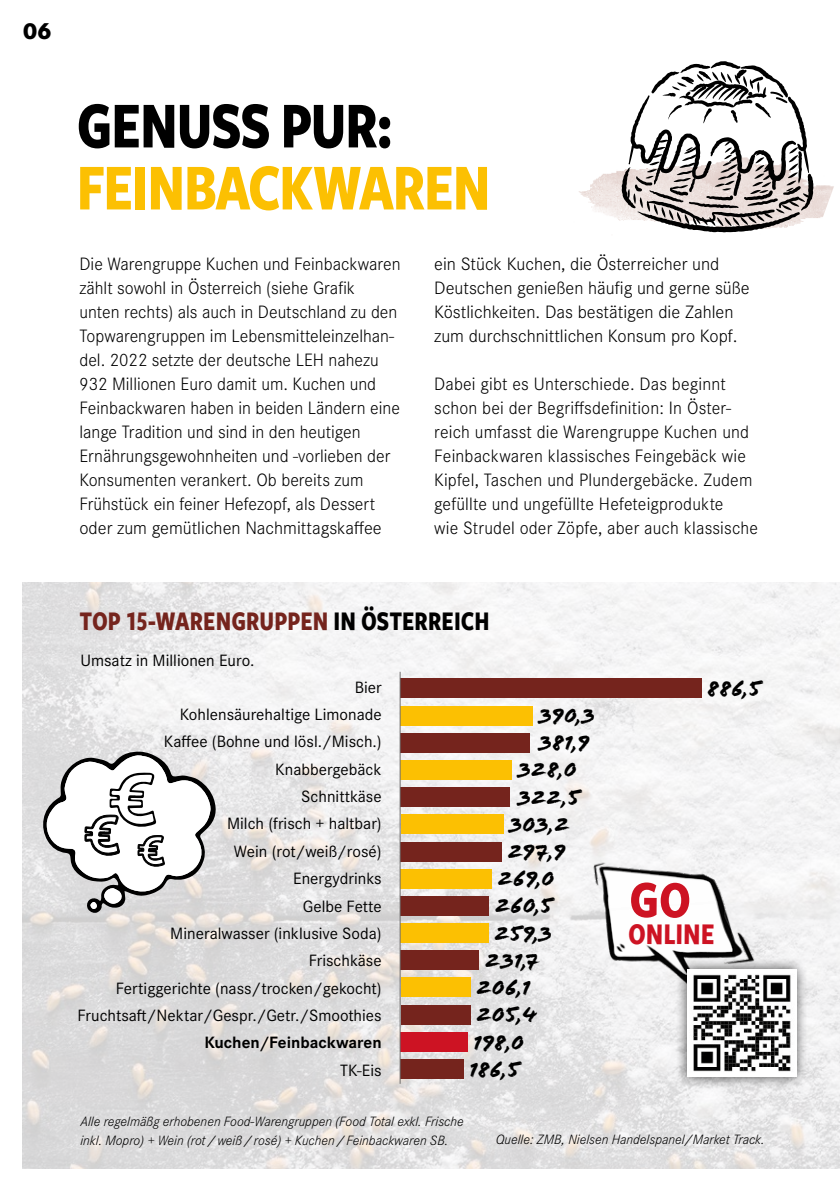
<style>
.page{position:relative;width:840px;height:1191px;background:#fff}
.page>*{position:absolute;margin:0;border:0;box-sizing:border-box;transform-origin:0 0}
.t1{font:700 68px "Freight Sans Cnd Pro";letter-spacing:-.02em;color:#fcc002;scale:.9 1}
.t2{font:700 68px "Freight Sans Cnd Pro";letter-spacing:-.02em;color:#000;scale:.9 1}
.t3{font:700 31.4px "Freight Sans Cnd Pro";color:#cd1323;scale:.9 1}
.t4{font:700 28px "Freight Sans Cnd Pro";color:#75241d;scale:.9 1}
.t5{font:800 24px "Corporate S Pro";color:#000}
.t6{font:22px "Flood Std";color:#000}
.t7{font:300 18.6px/24px "Corporate S Pro";color:#000}
.t8{font:17px/27.4px "Corporate S Pro";color:#000;text-align:right}
.t9{font:700 17px "Corporate S Pro";color:#000}
.t10{font:italic 300 14px/18px "Corporate S Pro";color:#000}
.s1{color:#000}
</style>
<div class="page">
<img style="left:23px;top:582px;width:816px;height:586px">
<div style="left:400px;top:678px;width:301px;height:20px;background:#75241d"></div>
<div style="left:400px;top:706px;width:133px;height:19px;background:#fcc002"></div>
<div style="left:400px;top:733px;width:130px;height:19px;background:#75241d"></div>
<div style="left:400px;top:760px;width:111px;height:19px;background:#fcc002"></div>
<div style="left:400px;top:787px;width:110px;height:20px;background:#75241d"></div>
<div style="left:400px;top:814px;width:103px;height:20px;background:#fcc002"></div>
<div style="left:400px;top:841px;width:101px;height:20px;background:#75241d"></div>
<div style="left:400px;top:869px;width:91px;height:19px;background:#fcc002"></div>
<div style="left:400px;top:896px;width:89px;height:19px;background:#75241d"></div>
<div style="left:400px;top:923px;width:88px;height:19px;background:#fcc002"></div>
<div style="left:400px;top:950px;width:79px;height:20px;background:#75241d"></div>
<div style="left:400px;top:977px;width:70px;height:20px;background:#fcc002"></div>
<div style="left:400px;top:1004px;width:70px;height:20px;background:#75241d"></div>
<div style="left:400px;top:1032px;width:67px;height:19px;background:#cd1323"></div>
<div style="left:400px;top:1059px;width:63px;height:19px;background:#75241d"></div>
<svg style="left:39px;top:751px;width:178px;height:162px"></svg>
<svg style="left:630px;top:61px;width:177px;height:82px"></svg>
<hr style="left:399px;top:672px;width:1px;height:411px;background:#706f6f">
<img style="left:579px;top:143px;width:255px;height:90px">
<img style="left:589px;top:858px;width:165px;height:138px">
<div style="left:674px;top:957px;width:134px;height:131px;background:#000;opacity:.75"></div>
<img style="left:687px;top:969px;width:108px;height:107px">
<svg style="left:630px;top:882px;width:59px;height:36px"></svg>
<p class="t5" style="left:23px;top:11px;width:31px">06</p>
<h1 class="t2" style="left:77px;top:79px;width:353px">GENUSS PUR:</h1>
<h1 class="t1" style="left:77px;top:141px;width:461px">FEINBACKWAREN</h1>
<p class="t7" style="left:79px;top:251px;width:322px">Die Warengruppe Kuchen und Feinbackwaren zählt sowohl in Österreich (siehe Grafik<br>unten rechts) als auch in Deutschland zu den Topwarengruppen im Lebensmitteleinzelhan&shy;del. 2022 setzte der deutsche LEH nahezu 932 Millionen Euro damit um. Kuchen und Feinbackwaren haben in beiden Ländern eine lange Tradition und sind in den heutigen Ernährungsgewohnheiten und -vorlieben der Konsumenten verankert. Ob bereits zum Frühstück ein feiner Hefezopf, als Dessert oder zum gemütlichen Nachmittagskaffee</p>
<p class="t7" style="left:434px;top:251px;width:317px">ein Stück Kuchen, die Österreicher und Deutschen genießen häufig und gerne süße Köstlichkeiten. Das bestätigen die Zahlen zum durchschnittlichen Konsum pro Kopf.</p>
<p class="t7" style="left:434px;top:371px;width:325px">Dabei gibt es Unterschiede. Das beginnt schon bei der Begriffsdefinition: In Öster&shy;reich umfasst die Warengruppe Kuchen und Feinbackwaren klassisches Feingebäck wie Kipfel, Taschen und Plundergebäcke. Zudem gefüllte und ungefüllte Hefeteigprodukte<br>wie Strudel oder Zöpfe, aber auch klassische</p>
<h3 class="t4" style="left:79px;top:602px;width:457px">TOP 15-WARENGRUPPEN <span class="s1">IN ÖSTERREICH</span></h3>
<p class="t8" style="left:80px;top:645px;width:175px">Umsatz in Millionen Euro.</p>
<p class="t8" style="left:77px;top:672px;width:305px">Bier<br>Kohlensäurehaltige Limonade<br>Kaffee (Bohne und lösl./Misch.)<br>Knabbergebäck<br>Schnittkäse<br>Milch (frisch + haltbar)<br>Wein (rot/weiß/rosé)<br>Energydrinks<br>Gelbe Fette<br>Mineralwasser (inklusive Soda)<br>Frischkäse<br>Fertiggerichte (nass/trocken/gekocht)<br>Fruchtsaft/Nektar/Gespr./Getr./Smoothies</p>
<p class="t9" style="left:204px;top:1029px;width:179px">Kuchen/Feinbackwaren</p>
<p class="t8" style="left:340px;top:1055px;width:43px">TK-Eis</p>
<p class="t6" style="left:538px;top:702px;width:58px">390,3</p>
<p class="t6" style="left:538px;top:730px;width:52px">381,9</p>
<p class="t6" style="left:517px;top:757px;width:61px">328,0</p>
<p class="t6" style="left:517px;top:784px;width:64px">322,5</p>
<p class="t6" style="left:509px;top:811px;width:62px">303,2</p>
<p class="t6" style="left:507px;top:839px;width:60px">297,9</p>
<p class="t6" style="left:497px;top:866px;width:58px">269,0</p>
<p class="t6" style="left:494px;top:893px;width:60px">260,5</p>
<p class="t6" style="left:494px;top:920px;width:59px">259,3</p>
<p class="t6" style="left:484px;top:947px;width:56px">231,7</p>
<p class="t6" style="left:476px;top:975px;width:56px">206,1</p>
<p class="t6" style="left:476px;top:1002px;width:63px">205,4</p>
<p class="t6" style="left:473px;top:1029px;width:52px">198,0</p>
<p class="t6" style="left:469px;top:1056px;width:52px">186,5</p>
<p class="t6" style="left:707px;top:675px;width:55px">886,5</p>
<h2 class="t3" style="left:628px;top:911px;width:98px;rotate:1deg">ONLINE</h2>
<p class="t10" style="left:80px;top:1112px;width:384px">Alle regelmäßg erhobenen Food-Warengruppen (Food Total exkl. Frische inkl. Mopro) + Wein (rot / weiß / rosé) + Kuchen / Feinbackwaren SB.</p>
<p class="t10" style="left:495px;top:1130px;width:270px">Quelle: ZMB, Nielsen Handelspanel/Market Track.</p>
</div>
